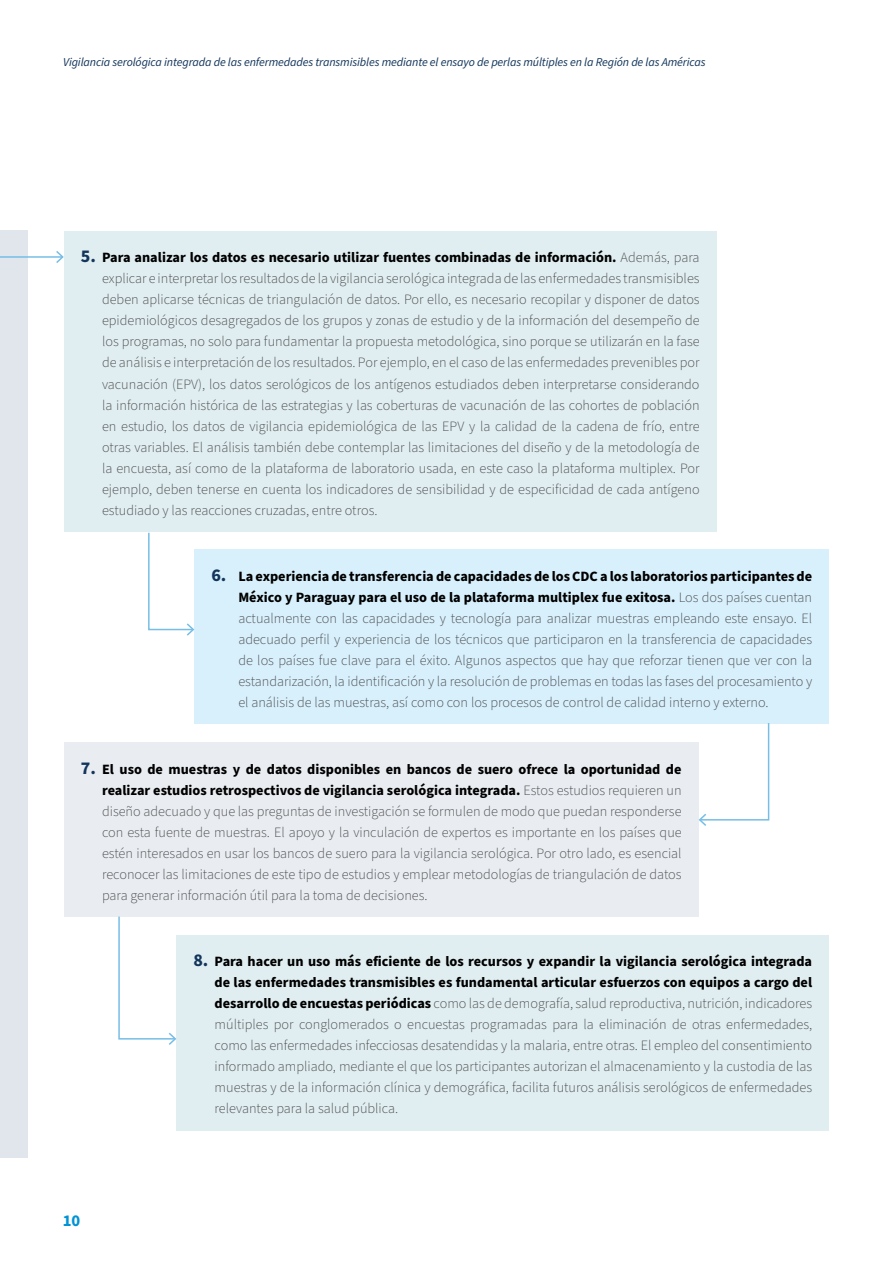
<style>
.page{position:relative;width:893px;height:1263px;background:#fff}
.page>*{position:absolute;margin:0;border:0;box-sizing:border-box;transform-origin:0 0}
.t1{font:700 16.5px "Source Sans Pro";color:#0093d5}
.t2{font:300 14.25px/21px "Source Sans Pro";color:#4d4d4f;text-align:justify}
.t3{font:italic 12px "Source Sans Pro";letter-spacing:-.01em;color:#13355b}
.s1{font-weight:700;font-size:18px;color:#13355b}
.s2{font-weight:700;color:#000}
</style>
<div class="page">
<div style="left:0;top:231px;width:28px;height:927px;background:#e0e6ec"></div>
<div style="left:64px;top:231px;width:653px;height:300px;background:#e0eef1"></div>
<div style="left:194px;top:549px;width:635px;height:175px;background:#d7f0fc"></div>
<div style="left:64px;top:742px;width:635px;height:175px;background:#e9edf1"></div>
<div style="left:176px;top:935px;width:653px;height:195px;background:#e0eef1"></div>
<hr style="left:0;top:256px;width:63px;height:2px;background:#76bee6">
<svg style="left:55px;top:251px;width:9px;height:12px"></svg>
<svg style="left:147px;top:531px;width:48px;height:105px"></svg>
<svg style="left:698px;top:723px;width:72px;height:103px"></svg>
<svg style="left:118px;top:916px;width:59px;height:129px"></svg>
<p class="t3" style="left:63px;top:54px;width:644px">Vigilancia serológica integrada de las enfermedades transmisibles mediante el ensayo de perlas múltiples en la Región de las Américas</p>
<p class="t2" style="left:102px;top:248px;width:599px;text-indent:-21px"><span class="s1">5.</span> <span class="s2">Para analizar los datos es necesario utilizar fuentes combinadas de información.</span> Además, para explicar e interpretar los resultados de la vigilancia serológica integrada de las enfermedades transmisibles deben aplicarse técnicas de triangulación de datos. Por ello, es necesario recopilar y disponer de datos epidemiológicos desagregados de los grupos y zonas de estudio y de la información del desempeño de los programas, no solo para fundamentar la propuesta metodológica, sino porque se utilizarán en la fase de análisis e interpretación de los resultados. Por ejemplo, en el caso de las enfermedades prevenibles por vacunación (EPV), los datos serológicos de los antígenos estudiados deben interpretarse considerando la información histórica de las estrategias y las coberturas de vacunación de las cohortes de población en estudio, los datos de vigilancia epidemiológica de las EPV y la calidad de la cadena de frío, entre otras variables. El análisis también debe contemplar las limitaciones del diseño y de la metodología de la encuesta, así como de la plataforma de laboratorio usada, en este caso la plataforma multiplex. Por ejemplo, deben tenerse en cuenta los indicadores de sensibilidad y de especificidad de cada antígeno estudiado y las reacciones cruzadas, entre otros.</p>
<p class="t2" style="left:238px;top:566px;width:575px;text-indent:-27px"><span class="s1">6.</span> <span class="s2">La experiencia de transferencia de capacidades de los CDC a los laboratorios participantes de México y Paraguay para el uso de la plataforma multiplex fue exitosa.</span> Los dos países cuentan actualmente con las capacidades y tecnología para analizar muestras empleando este ensayo. El adecuado perfil y experiencia de los técnicos que participaron en la transferencia de capacidades de los países fue clave para el éxito. Algunos aspectos que hay que reforzar tienen que ver con la estandarización, la identificación y la resolución de problemas en todas las fases del procesamiento y el análisis de las muestras, así como con los procesos de control de calidad interno y externo.</p>
<p class="t2" style="left:102px;top:759px;width:581px;text-indent:-21px"><span class="s1">7.</span> <span class="s2">El uso de muestras y de datos disponibles en bancos de suero ofrece la oportunidad de realizar estudios retrospectivos de vigilancia serológica integrada.</span> Estos estudios requieren un diseño adecuado y que las preguntas de investigación se formulen de modo que puedan responderse con esta fuente de muestras. El apoyo y la vinculación de expertos es importante en los países que estén interesados en usar los bancos de suero para la vigilancia serológica. Por otro lado, es esencial reconocer las limitaciones de este tipo de estudios y emplear metodologías de triangulación de datos para generar información útil para la toma de decisiones.</p>
<p class="t1" style="left:63px;top:1209px;width:19px">10</p>
<p class="t2" style="left:215px;top:951px;width:599px;text-indent:-21px"><span class="s1">8.</span> <span class="s2">Para hacer un uso más eficiente de los recursos y expandir la vigilancia serológica integrada de las enfermedades transmisibles es fundamental articular esfuerzos con equipos a cargo del desarrollo de encuestas periódicas</span> como las de demografía, salud reproductiva, nutrición, indicadores múltiples por conglomerados o encuestas programadas para la eliminación de otras enfermedades, como las enfermedades infecciosas desatendidas y la malaria, entre otras. El empleo del consentimiento informado ampliado, mediante el que los participantes autorizan el almacenamiento y la custodia de las muestras y de la información clínica y demográfica, facilita futuros análisis serológicos de enfermedades relevantes para la salud pública.</p>
</div>
